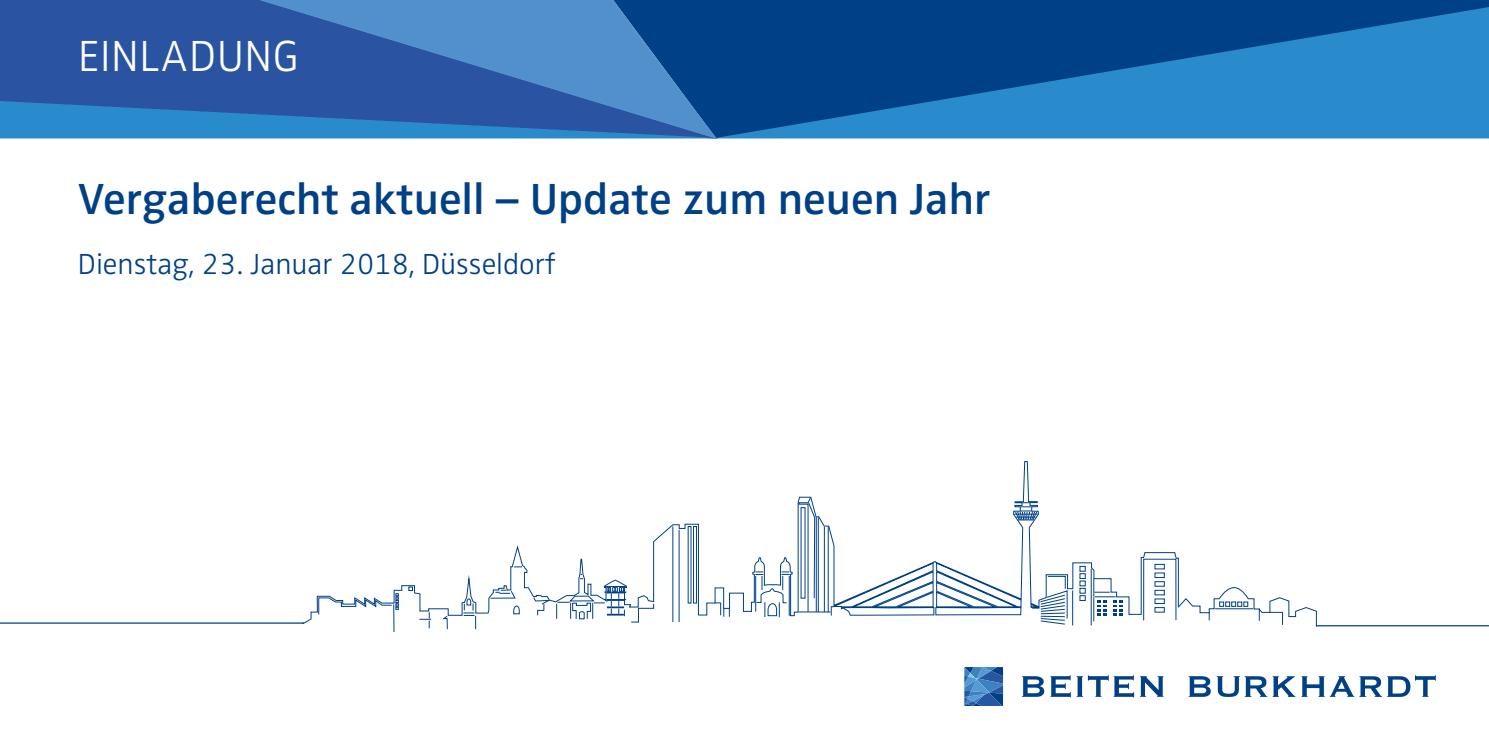
<style>
.page{position:relative;width:1489px;height:745px;background:#fff}
.page>*{position:absolute;margin:0;border:0;box-sizing:border-box;transform-origin:0 0}
.t1{font:600 45px "Zwo OT";color:#004086}
.t2{font:300 45px "Zwo OT";letter-spacing:.01em;color:#fff}
.t3{font:300 30px "Zwo OT";color:#004086}
</style>
<div class="page">
<svg style="left:716px;top:0;width:772px;height:138px;background:#1363a6"></svg>
<svg style="left:0;top:0;width:716px;height:138px;background:#3168b0"></svg>
<svg style="left:1022px;top:676px;width:22px;height:20px"></svg>
<svg style="left:1050px;top:675px;width:20px;height:22px"></svg>
<svg style="left:1076px;top:675px;width:57px;height:22px"></svg>
<svg style="left:1140px;top:676px;width:23px;height:20px"></svg>
<svg style="left:1188px;top:676px;width:22px;height:20px"></svg>
<svg style="left:1216px;top:676px;width:79px;height:20px"></svg>
<svg style="left:964px;top:667px;width:39px;height:38px"></svg>
<svg style="left:1301px;top:675px;width:134px;height:21px"></svg>
<hr style="left:0;top:622px;width:304px;height:1px;background:#004086">
<hr style="left:1315px;top:624px;width:173px;height:2px;background:#004086">
<svg style="left:302px;top:461px;width:1014px;height:171px"></svg>
<hr style="left:672px;top:526px;width:1px;height:95px;background:#004086">
<hr style="left:678px;top:529px;width:1px;height:92px;background:#004086">
<hr style="left:815px;top:517px;width:1px;height:94px;background:#004086">
<svg style="left:715px;top:602px;width:15px;height:14px"></svg>
<hr style="left:824px;top:526px;width:1px;height:85px;background:#004086">
<hr style="left:817px;top:517px;width:1px;height:94px;background:#004086">
<hr style="left:827px;top:526px;width:1px;height:85px;background:#004086">
<hr style="left:799px;top:611px;width:31px;height:1px;background:#004086">
<svg style="left:830px;top:606px;width:3px;height:9px"></svg>
<svg style="left:1014px;top:502px;width:23px;height:18px"></svg>
<hr style="left:1072px;top:590px;width:1px;height:35px;background:#004086">
<hr style="left:1090px;top:568px;width:1px;height:57px;background:#004086">
<div style="left:1143px;top:558px;width:33px;height:62px;border:1px solid #004086"></div>
<hr style="left:1144px;top:556px;width:31px;height:1px;background:#fff">
<hr style="left:1214px;top:608px;width:38px;height:1px;background:#004086">
<svg style="left:1258px;top:608px;width:1px;height:12px"></svg>
<svg style="left:1268px;top:611px;width:15px;height:14px"></svg>
<svg style="left:798px;top:496px;width:17px;height:116px"></svg>
<svg style="left:441px;top:614px;width:7px;height:15px"></svg>
<svg style="left:533px;top:585px;width:121px;height:37px"></svg>
<svg style="left:580px;top:573px;width:3px;height:6px"></svg>
<svg style="left:463px;top:603px;width:13px;height:25px"></svg>
<svg style="left:490px;top:589px;width:26px;height:9px"></svg>
<svg style="left:755px;top:571px;width:34px;height:46px"></svg>
<hr style="left:755px;top:575px;width:1px;height:36px;background:#004086">
<hr style="left:788px;top:575px;width:1px;height:40px;background:#004086">
<svg style="left:1093px;top:578px;width:29px;height:43px"></svg>
<svg style="left:1039px;top:575px;width:28px;height:49px"></svg>
<svg style="left:318px;top:596px;width:76px;height:35px"></svg>
<svg style="left:419px;top:611px;width:12px;height:17px"></svg>
<p class="t2" style="left:78px;top:30px;width:222px">EINLADUNG</p>
<p class="t1" style="left:78px;top:172px;width:914px">Vergaberecht aktuell – Update zum neuen Jahr</p>
<p class="t3" style="left:78px;top:246px;width:479px">Dienstag, 23. Januar 2018, Düsseldorf</p>
</div>
